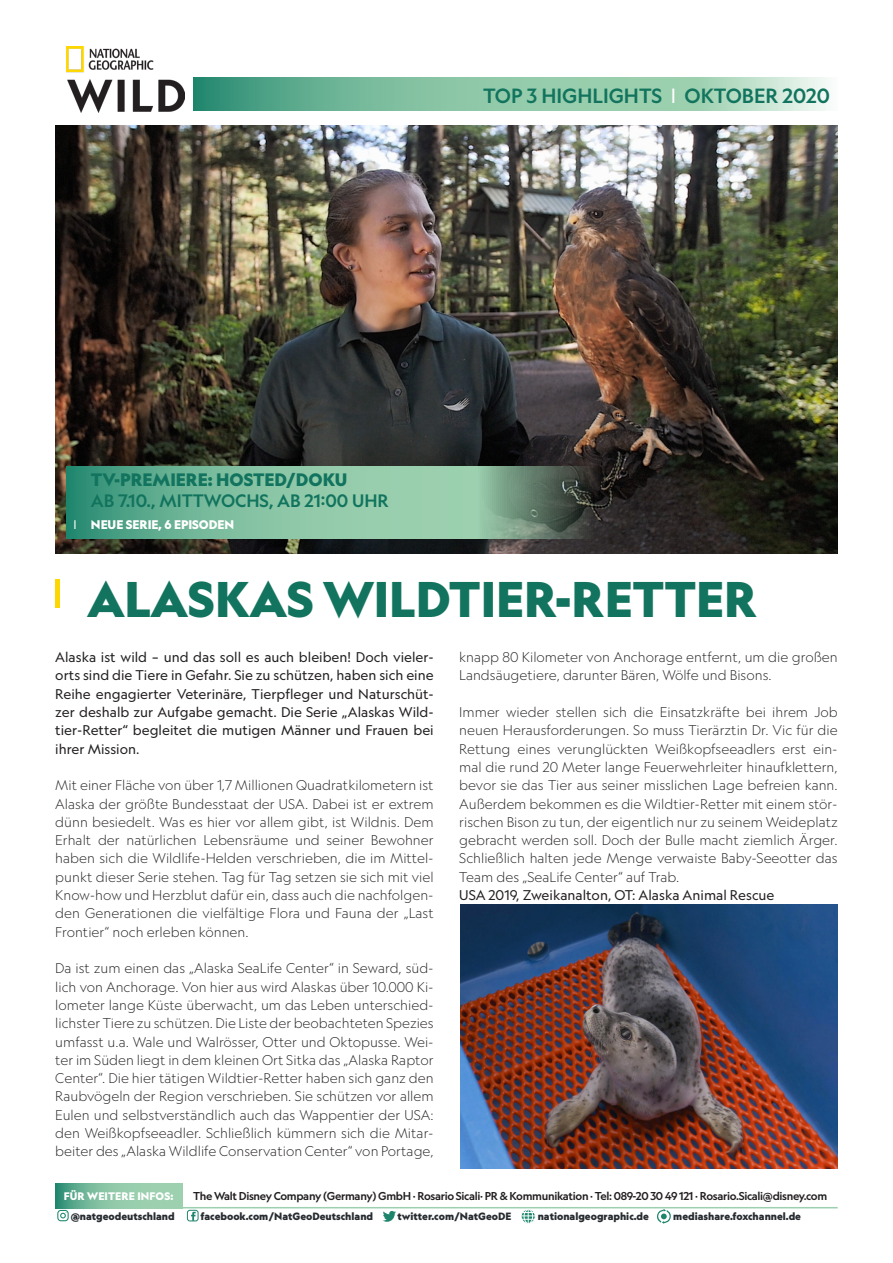
<style>
.page{position:relative;width:893px;height:1263px;background:#fff}
.page>*{position:absolute;margin:0;border:0;box-sizing:border-box;transform-origin:0 0}
.Titel{font:900 48px "Geograph";color:#12745e}
.Datum{font:500 19.65px "Geograph";color:#12745e}
.t1{font:500 17.25px "Geograph";color:#12745e}
.t2{font:900 17.25px "Geograph";color:#12745e}
.Fließtext{font:300 13.5px/18.3px "Geograph";color:#231f20;text-align:justify}
.Fließtext-2{font:13.5px/18.3px "Geograph";color:#231f20;text-align:justify}
.Infos{font:900 12px "Geograph";color:#fff}
.Infos-2{font:12px "Geograph";color:#fff}
.t3{font:500 10.95px "Geograph";letter-spacing:-.03em;color:#231f20}
.t4{font:900 10.5px "Geograph";letter-spacing:.015em;color:#fff}
.t5{font:900 10.2px "Geograph";color:#282c31}
.s1{font-weight:400;color:#fff}
</style>
<div class="page">
<hr style="left:55px;top:1207px;width:783px;height:1px;background:#9cd0af">
<svg style="left:55px;top:1183px;width:127px;height:25px;background:#81c0a1"></svg>
<svg style="left:57px;top:1210px;width:12px;height:11px"></svg>
<div style="left:187px;top:1210px;width:11px;height:11px;border:1px solid #1e856d;border-radius:2px"></div>
<svg style="left:191px;top:1212px;width:5px;height:9px"></svg>
<svg style="left:383px;top:1211px;width:13px;height:11px"></svg>
<svg style="left:657px;top:1209px;width:14px;height:15px"></svg>
<div style="left:521px;top:1209px;width:15px;height:15px;border:1px solid #fff;border-radius:50%"></div>
<svg style="left:521px;top:1208px;width:14px;height:16px"></svg>
<svg style="left:193px;top:77px;width:635px;height:34px;background:#8ac4a8"></svg>
<img style="left:55px;top:125px;width:783px;height:428px">
<img style="left:460px;top:905px;width:378px;height:263px">
<div style="left:55px;top:579px;width:5px;height:29px;background:#fed702"></div>
<img style="left:66px;top:47px;width:119px;height:65px">
<svg style="left:66px;top:466px;width:527px;height:72px;background:#75ae92"></svg>
<p class="Datum" style="left:483px;top:83px;width:348px">TOP 3 HIGHLIGHTS <span class="s1">I</span> OKTOBER 2020</p>
<p class="Infos-2" style="left:73px;top:517px;width:5px">I</p>
<p class="t2" style="left:91px;top:468px;width:258px">TV-PREMIERE: HOSTED/DOKU</p>
<p class="t1" style="left:91px;top:489px;width:299px">AB 7.10., MITTWOCHS, AB 21:00 UHR</p>
<p class="Infos" style="left:91px;top:516px;width:145px">NEUE SERIE, 6 EPISODEN</p>
<p class="Titel" style="left:87px;top:568px;width:671px">ALASKAS WILDTIER-RETTER</p>
<p class="Fließtext-2" style="left:55px;top:648px;width:380px">Alaska ist wild – und das soll es auch bleiben! Doch vieler&shy;orts sind die Tiere in Gefahr. Sie zu schützen, haben sich eine Reihe engagierter Veterinäre, Tierpfleger und Naturschüt&shy;zer deshalb zur Aufgabe gemacht. Die Serie „Alaskas Wild&shy;tier-Retter“ begleitet die mutigen Männer und Frauen bei ihrer Mission.</p>
<p class="Fließtext" style="left:55px;top:776px;width:380px">Mit einer Fläche von über 1,7 Millionen Quadratkilometern ist Alaska der größte Bundesstaat der USA. Dabei ist er extrem dünn besiedelt. Was es hier vor allem gibt, ist Wildnis. Dem Erhalt der natürlichen Lebensräume und seiner Bewohner haben sich die Wildlife-Helden verschrieben, die im Mittel&shy;punkt dieser Serie stehen. Tag für Tag setzen sie sich mit viel Know-how und Herzblut dafür ein, dass auch die nachfolgen&shy;den Generationen die vielfältige Flora und Fauna der „Last Frontier“ noch erleben können.</p>
<p class="Fließtext" style="left:55px;top:959px;width:380px">Da ist zum einen das „Alaska SeaLife Center“ in Seward, süd&shy;lich von Anchorage. Von hier aus wird Alaskas über 10.000 Ki&shy;lometer lange Küste überwacht, um das Leben unterschied&shy;lichster Tiere zu schützen. Die Liste der beobachteten Spezies umfasst u.a. Wale und Walrösser, Otter und Oktopusse. Wei&shy;ter im Süden liegt in dem kleinen Ort Sitka das „Alaska Raptor Center“. Die hier tätigen Wildtier-Retter haben sich ganz den Raubvögeln der Region verschrieben. Sie schützen vor allem Eulen und selbstverständlich auch das Wappentier der USA: den Weißkopfseeadler. Schließlich kümmern sich die Mitar&shy;beiter des „Alaska Wildlife Conservation Center“ von Portage,</p>
<p class="Fließtext" style="left:459px;top:648px;width:380px">knapp 80 Kilometer von Anchorage entfernt, um die großen<br>Landsäugetiere, darunter Bären, Wölfe und Bisons.</p>
<p class="Fließtext" style="left:459px;top:703px;width:380px">Immer wieder stellen sich die Einsatzkräfte bei ihrem Job neuen Herausforderungen. So muss Tierärztin Dr. Vic für die Rettung eines verunglückten Weißkopfseeadlers erst ein&shy;mal die rund 20 Meter lange Feuerwehrleiter hinaufklettern, bevor sie das Tier aus seiner misslichen Lage befreien kann.<br>Außerdem bekommen es die Wildtier-Retter mit einem stör&shy;rischen Bison zu tun, der eigentlich nur zu seinem Weideplatz gebracht werden soll. Doch der Bulle macht ziemlich Ärger.<br>Schließlich halten jede Menge verwaiste Baby-Seeotter das Team des „SeaLife Center“ auf Trab.</p>
<p class="Fließtext-2" style="left:459px;top:886px;width:317px">USA 2019, Zweikanalton, OT: Alaska Animal Rescue</p>
<p class="t4" style="left:64px;top:1189px;width:111px">FÜR WEITERE INFOS:</p>
<p class="t3" style="left:193px;top:1189px;width:636px">The Walt Disney Company (Germany) GmbH · Rosario Sicali· PR &amp; Kommunikation · Tel: 089-20 30 49 121 · Rosario.Sicali@disney.com</p>
<p class="t5" style="left:71px;top:1209px;width:106px">@natgeodeutschland</p>
<p class="t5" style="left:201px;top:1209px;width:174px">facebook.com/NatGeoDeutschland</p>
<p class="t5" style="left:397px;top:1209px;width:115px">twitter.com/NatGeoDE</p>
<p class="t5" style="left:538px;top:1209px;width:113px">nationalgeographic.de</p>
<p class="t5" style="left:673px;top:1209px;width:129px">mediashare.foxchannel.de</p>
</div>
